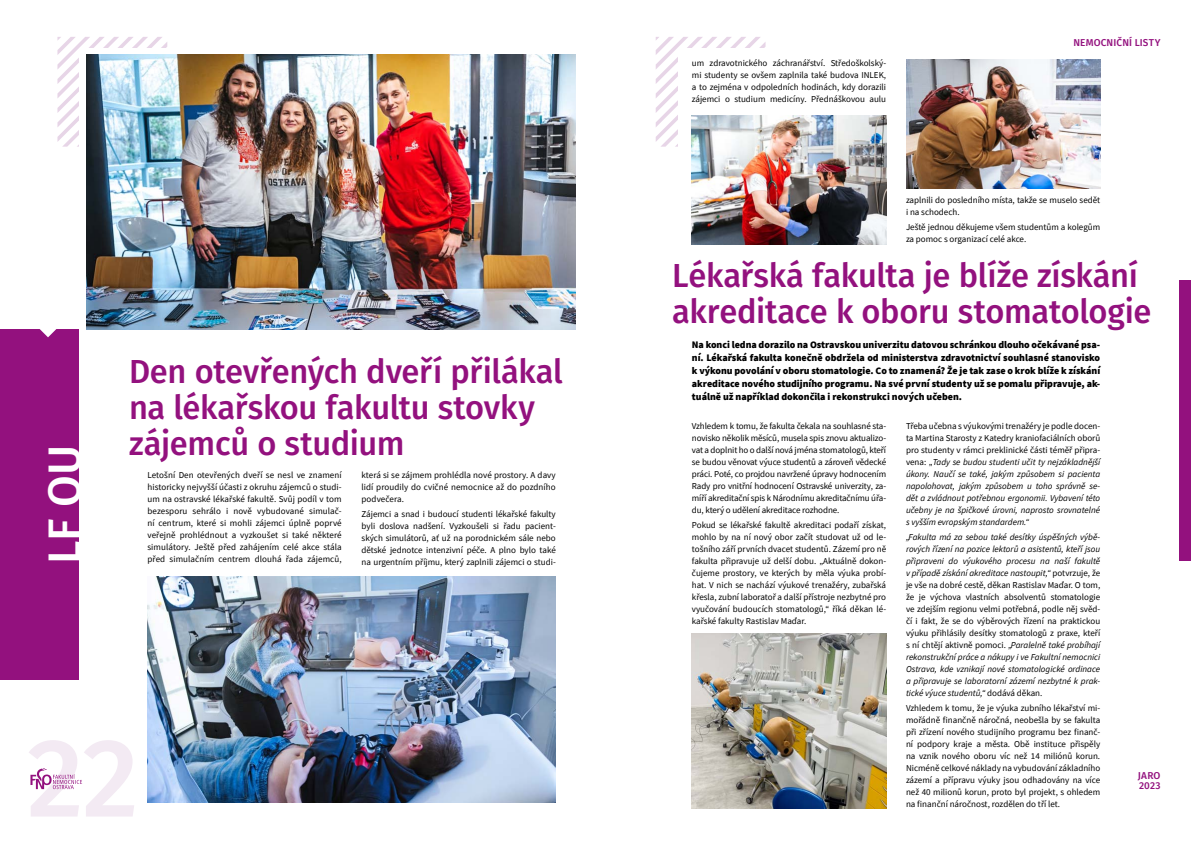
<style>
.page{position:relative;width:1191px;height:842px;background:#fff}
.page>*{position:absolute;margin:0;border:0;box-sizing:border-box;transform-origin:0 0}
.t1{font:500 111.5px "Fira Sans";color:#f3eaf3}
.t2{font:500 46px "Fira Sans";color:#fff}
.t3{font:500 33.3px/36px "Fira Sans";letter-spacing:-.01em;color:#93117e}
.t4{font:900 10px/13px "Source Sans Pro";color:#000;text-align:justify}
.t5{font:500 10px/10px "Fira Sans";letter-spacing:.015em;color:#93117e}
.t6{font:9px/12px "Source Sans Pro";color:#000;text-align:justify}
.t7{font:italic 9px/12px "Source Sans Pro";color:#000;text-align:justify}
.s1{font-style:normal}
</style>
<div class="page">
<div style="left:0;top:329px;width:79px;height:350px;background:#93117e"></div>
<div style="left:1179px;top:281px;width:12px;height:280px;background:#93117e"></div>
<svg style="left:57px;top:37px;width:110px;height:110px"></svg>
<div style="left:79px;top:48px;width:143px;height:278px;background:#fff"></div>
<svg style="left:30px;top:768px;width:52px;height:21px"></svg>
<svg style="left:39px;top:329px;width:18px;height:8px"></svg>
<svg style="left:655px;top:37px;width:110px;height:110px"></svg>
<div style="left:678px;top:48px;width:134px;height:328px;background:#fff"></div>
<img style="left:692px;top:633px;width:194px;height:176px">
<img style="left:692px;top:115px;width:194px;height:130px">
<img style="left:906px;top:60px;width:194px;height:129px">
<img style="left:86px;top:55px;width:489px;height:275px">
<img style="left:147px;top:577px;width:409px;height:225px">
<h2 class="t2" style="left:28px;top:564px;width:121px;rotate:-90deg">LF OU</h2>
<h3 class="t3" style="left:129px;top:352px;width:435px">Den otevřených dveří přilákal na lékařskou fakultu stovky zájemců o studium</h3>
<p class="t6" style="left:147px;top:469px;width:196px">Letošní Den otevřených dveří se nesl ve znamení historicky nejvyšší účasti z okruhu zájemců o studi&shy;um na ostravské lékařské fakultě. Svůj podíl v tom bezesporu sehrálo i nově vybudované simulač&shy;ní centrum, které si mohli zájemci úplně poprvé veřejně prohlédnout a vyzkoušet si také některé simulátory. Ještě před zahájením celé akce stála před simulačním centrem dlouhá řada zájemců,</p>
<p class="t6" style="left:361px;top:469px;width:196px">která si se zájmem prohlédla nové prostory. A davy lidí proudily do cvičné nemocnice až do pozdního podvečera.</p>
<p class="t6" style="left:361px;top:507px;width:196px">Zájemci a snad i budoucí studenti lékařské fakulty byli doslova nadšení. Vyzkoušeli si řadu pacient&shy;ských simulátorů, ať už na porodnickém sále nebo dětské jednotce intenzivní péče. A plno bylo také na urgentním příjmu, který zaplnili zájemci o studi-</p>
<h1 class="t1" style="left:27px;top:688px;width:113px">22</h1>
<p class="t6" style="left:692px;top:57px;width:196px">um zdravotnického záchranářství. Středoškolský&shy;mi studenty se ovšem zaplnila také budova INLEK, a to zejména v odpoledních hodinách, kdy dorazili zájemci o studium medicíny. Přednáškovou aulu</p>
<p class="t5" style="left:1073px;top:37px;width:89px">n emocn iční listy</p>
<p class="t6" style="left:906px;top:194px;width:196px">zaplnili do posledního místa, takže se muselo sedět i na schodech.</p>
<p class="t6" style="left:906px;top:221px;width:196px">Ještě jednou děkujeme všem studentům a kolegům za pomoc s organizací celé akce.</p>
<h3 class="t3" style="left:672px;top:256px;width:481px">Lékařská fakulta je blíže získání akreditace k oboru stomatologie</h3>
<p class="t4" style="left:692px;top:338px;width:410px">Na konci ledna dorazilo na Ostravskou univerzitu datovou schránkou dlouho očekávané psa&shy;ní. Lékařská fakulta konečně obdržela od ministerstva zdravotnictví souhlasné stanovisko k výkonu povolání v oboru stomatologie. Co to znamená? Že je tak zase o krok blíže k získání akreditace nového studijního programu. Na své první studenty už se pomalu připravuje, ak&shy;tuálně už například dokončila i rekonstrukci nových učeben.</p>
<p class="t7" style="left:906px;top:420px;width:196px"><span class="s1">Třeba učebna s výukovými trenažéry je podle docen&shy;ta Martina Starosty z Katedry kraniofaciálních oborů pro studenty v rámci preklinické části téměř připra&shy;vena: „</span>Tady se budou studenti učit ty nejzákladnější úkony. Naučí se také, jakým způsobem si pacienta napolohovat, jakým způsobem u toho správně se&shy;dět a zvládnout potřebnou ergonomii. Vybavení této učebny je na špičkové úrovni, naprosto srovnatelné s vyšším evropským standardem.“</p>
<p class="t7" style="left:906px;top:531px;width:196px">„Fakulta má za sebou také desítky úspěšných výbě&shy;rových řízení na pozice lektorů a asistentů, kteří jsou připraveni do výukového procesu na naší fakultě v případě získání akreditace nastoupit,“ <span class="s1">potvrzuje, že je vše na dobré cestě, děkan Rastislav Maďar. O tom, že je výchova vlastních absolventů stomatologie ve zdejším regionu velmi potřebná, podle něj svěd&shy;čí i fakt, že se do výběrových řízení na praktickou výuku přihlásily desítky stomatologů z praxe, kteří s ní chtějí aktivně pomoci.</span> „Paralelně také probíhají rekonstrukční práce a nákupy i ve Fakultní nemocnici Ostrava, kde vznikají nové stomatologické ordinace a připravuje se laboratorní zázemí nezbytné k prak&shy;tické výuce studentů,“ <span class="s1">dodává děkan.</span></p>
<p class="t6" style="left:906px;top:702px;width:196px">Vzhledem k tomu, že je výuka zubního lékařství mi&shy;mořádně finančně náročná, neobešla by se fakulta při zřízení nového studijního programu bez finanč&shy;ní podpory kraje a města. Obě instituce přispěly na vznik nového oboru víc než 14 miliónů korun.<br>Nicméně celkové náklady na vybudování základního zázemí a přípravu výuky jsou odhadovány na více než 40 milionů korun, proto byl projekt, s ohledem na finanční náročnost, rozdělen do tří let.</p>
<p class="t6" style="left:692px;top:420px;width:196px">Vzhledem k tomu, že fakulta čekala na souhlasné sta&shy;novisko několik měsíců, musela spis znovu aktualizo&shy;vat a doplnit ho o další nová jména stomatologů, kteří se budou věnovat výuce studentů a zároveň vědecké práci. Poté, co projdou navržené úpravy hodnocením Rady pro vnitřní hodnocení Ostravské univerzity, za&shy;míří akreditační spis k Národnímu akreditačnímu úřa&shy;du, který o udělení akreditace rozhodne.</p>
<p class="t6" style="left:692px;top:519px;width:196px">Pokud se lékařské fakultě akreditaci podaří získat, mohlo by na ní nový obor začít studovat už od le&shy;tošního září prvních dvacet studentů. Zázemí pro ně fakulta připravuje už delší dobu. „Aktuálně dokon&shy;čujeme prostory, ve kterých by měla výuka probí&shy;hat. V nich se nachází výukové trenažéry, zubařská křesla, zubní laboratoř a další přístroje nezbytné pro vyučování budoucích stomatologů,“ říká děkan lé&shy;kařské fakulty Rastislav Maďar.</p>
<p class="t5" style="left:1138px;top:770px;width:24px">jaro<br>2023</p>
</div>
